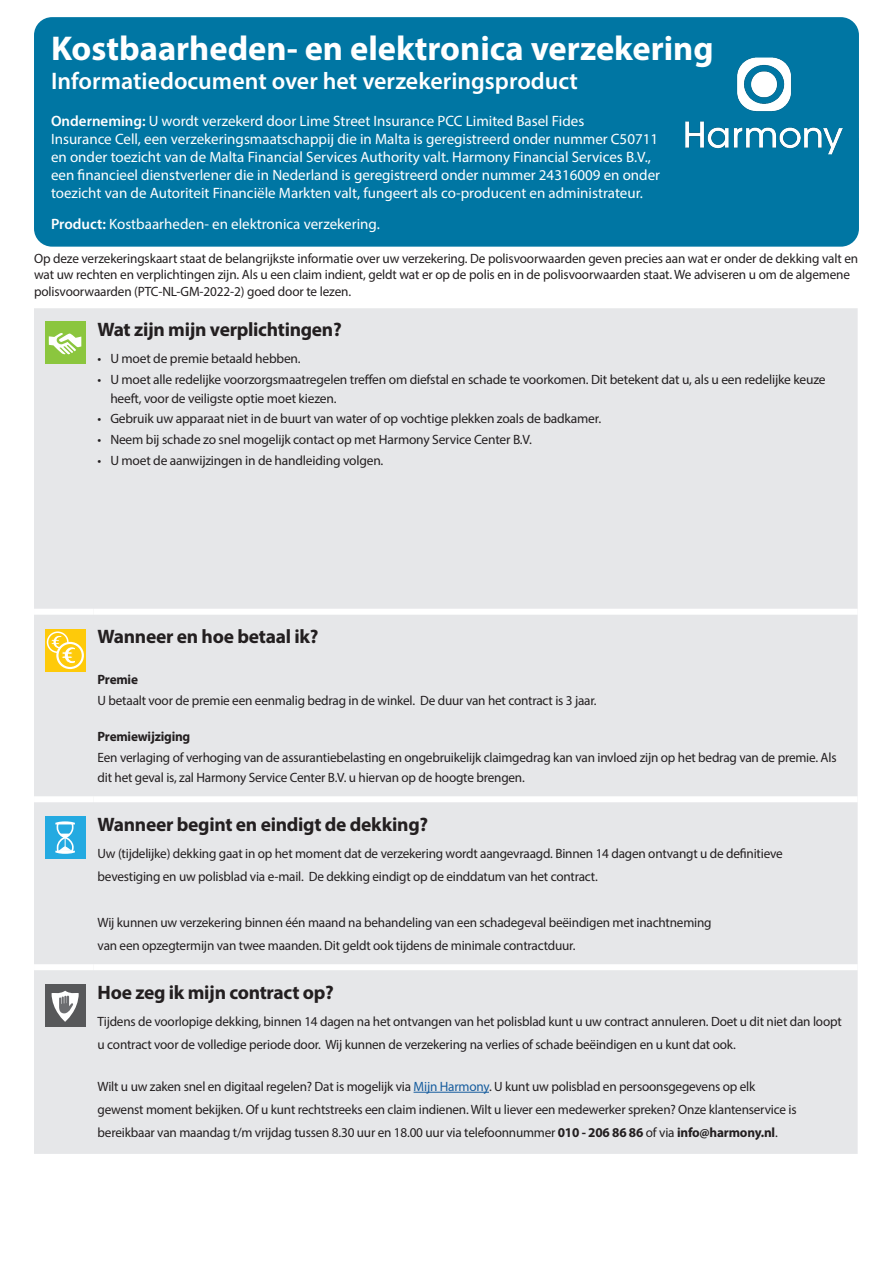
<style>
.page{position:relative;width:893px;height:1263px;background:#fff}
.page>*{position:absolute;margin:0;border:0;box-sizing:border-box;transform-origin:0 0}
.Form_title{font:700 34.5px "Myriad Pro";color:#fff}
.Form_title-2{font:600 24px "Myriad Pro";color:#fff}
.Cover_subhead{font:700 19.5px "Myriad Pro";letter-spacing:-.015em;color:#231f20}
.Company_Product_head{font:15px/18px "Myriad Pro";color:#fff}
.Covered_bullets{font:13.5px "Myriad Pro";letter-spacing:-.015em;color:#231f20}
.Main_obligations_bul{font:13.5px/18.8px "Myriad Pro";letter-spacing:-.015em;color:#231f20}
.Form_intro{font:13.5px/16.2px "Myriad Pro";letter-spacing:-.01em;color:#231f20}
.Covered_bullets-2{font:700 13.5px "Myriad Pro";letter-spacing:-.015em;color:#231f20}
.s1{font-weight:600}
.s2{color:#175d9e}
.s3{font-weight:700}
</style>
<div class="page">
<div style="left:34px;top:308px;width:824px;height:846px;background:#e6e7e9"></div>
<div style="left:93px;top:609px;width:765px;height:6px;background:#fff"></div>
<div style="left:93px;top:796px;width:765px;height:6px;background:#fff"></div>
<div style="left:93px;top:964px;width:765px;height:6px;background:#fff"></div>
<div style="left:34px;top:609px;width:59px;height:6px;background:#fff"></div>
<div style="left:34px;top:796px;width:59px;height:6px;background:#fff"></div>
<div style="left:34px;top:964px;width:59px;height:6px;background:#fff"></div>
<div style="left:45px;top:321px;width:41px;height:43px;background:#8bc63e"></div>
<svg style="left:49px;top:333px;width:33px;height:22px"></svg>
<div style="left:45px;top:629px;width:41px;height:42px;background:#feca0a"></div>
<div style="left:47px;top:631px;width:22px;height:22px;border:2px solid #fff;border-radius:50%"></div>
<svg style="left:57px;top:643px;width:26px;height:25px"></svg>
<div style="left:56px;top:642px;width:28px;height:27px;border:2px solid #fff;border-radius:50%"></div>
<svg style="left:51px;top:635px;width:25px;height:29px"></svg>
<div style="left:45px;top:816px;width:41px;height:43px;background:#24aae1"></div>
<svg style="left:55px;top:821px;width:20px;height:33px"></svg>
<div style="left:45px;top:984px;width:41px;height:43px;background:#57585a"></div>
<svg style="left:52px;top:991px;width:27px;height:31px"></svg>
<hr style="left:414px;top:1092px;width:75px;height:1px;background:#175d9e">
<div style="left:34px;top:17px;width:825px;height:230px;background:#0076a3;border-radius:18px"></div>
<img style="left:685px;top:32px;width:174px;height:123px">
<p class="Form_title" style="left:51px;top:26px;width:664px">Kostbaarheden- en elektronica verzekering</p>
<p class="Form_title-2" style="left:51px;top:65px;width:528px">Informatiedocument over het verzekeringsproduct</p>
<p class="Company_Product_head" style="left:51px;top:112px;width:611px"><span class="s1">Onderneming:</span> U wordt verzekerd door Lime Street Insurance PCC Limited Basel Fides<br>Insurance Cell, een verzekeringsmaatschappij die in Malta is geregistreerd onder nummer C50711 en onder toezicht van de Malta Financial Services Authority valt. Harmony Financial Services B.V., een financieel dienstverlener die in Nederland is geregistreerd onder nummer 24316009 en onder toezicht van de Autoriteit Financiële Markten valt, fungeert als co-producent en administrateur.</p>
<p class="Company_Product_head" style="left:51px;top:214px;width:330px"><span class="s1">Product:</span> Kostbaarheden- en elektronica verzekering.</p>
<p class="Form_intro" style="left:34px;top:250px;width:826px">Op deze verzekeringskaart staat de belangrijkste informatie over uw verzekering. De polisvoorwaarden geven precies aan wat er onder de dekking valt en wat uw rechten en verplichtingen zijn. Als u een claim indient, geldt wat er op de polis en in de polisvoorwaarden staat. We adviseren u om de algemene polisvoorwaarden (PTC-NL-GM-2022-2) goed door te lezen.</p>
<p class="Cover_subhead" style="left:98px;top:316px;width:246px">Wat zijn mijn verplichtingen?</p>
<p class="Main_obligations_bul" style="left:98px;top:349px;width:205px">• U moet de premie betaald hebben.</p>
<p class="Main_obligations_bul" style="left:110px;top:370px;width:717px;text-indent:-13px">• U moet alle redelijke voorzorgsmaatregelen treffen om diefstal en schade te voorkomen. Dit betekent dat u, als u een redelijke keuze heeft, voor de veiligste optie moet kiezen.</p>
<p class="Main_obligations_bul" style="left:98px;top:409px;width:505px">• Gebruik uw apparaat niet in de buurt van water of op vochtige plekken zoals de badkamer.</p>
<p class="Main_obligations_bul" style="left:98px;top:430px;width:436px">• Neem bij schade zo snel mogelijk contact op met Harmony Service Center B.V.</p>
<p class="Main_obligations_bul" style="left:98px;top:451px;width:287px">• U moet de aanwijzingen in de handleiding volgen.</p>
<p class="Cover_subhead" style="left:98px;top:624px;width:222px">Wanneer en hoe betaal ik?</p>
<p class="Covered_bullets-2" style="left:98px;top:671px;width:42px">Premie</p>
<p class="Covered_bullets" style="left:98px;top:692px;width:500px">U betaalt voor de premie een eenmalig bedrag in de winkel. De duur van het contract is 3 jaar.</p>
<p class="Covered_bullets-2" style="left:98px;top:728px;width:94px">Premiewijziging</p>
<p class="Covered_bullets" style="left:98px;top:749px;width:740px">Een verlaging of verhoging van de assurantiebelasting en ongebruikelijk claimgedrag kan van invloed zijn op het bedrag van de premie. Als</p>
<p class="Covered_bullets" style="left:98px;top:769px;width:429px">dit het geval is, zal Harmony Service Center B.V. u hiervan op de hoogte brengen.</p>
<p class="Cover_subhead" style="left:98px;top:812px;width:332px">Wanneer begint en eindigt de dekking?</p>
<p class="Covered_bullets" style="left:98px;top:845px;width:687px">Uw (tijdelijke) dekking gaat in op het moment dat de verzekering wordt aangevraagd. Binnen 14 dagen ontvangt u de definitieve</p>
<p class="Covered_bullets" style="left:98px;top:868px;width:502px">bevestiging en uw polisblad via e-mail. De dekking eindigt op de einddatum van het contract.</p>
<p class="Covered_bullets" style="left:98px;top:914px;width:616px">Wij kunnen uw verzekering binnen één maand na behandeling van een schadegeval beëindigen met inachtneming</p>
<p class="Covered_bullets" style="left:98px;top:937px;width:479px">van een opzegtermijn van twee maanden. Dit geldt ook tijdens de minimale contractduur.</p>
<p class="Cover_subhead" style="left:98px;top:979px;width:238px">Hoe zeg ik mijn contract op?</p>
<p class="Covered_bullets" style="left:98px;top:1013px;width:746px">Tijdens de voorlopige dekking, binnen 14 dagen na het ontvangen van het polisblad kunt u uw contract annuleren. Doet u dit niet dan loopt</p>
<p class="Covered_bullets" style="left:98px;top:1036px;width:640px">u contract voor de volledige periode door. Wij kunnen de verzekering na verlies of schade beëindigen en u kunt dat ook.</p>
<p class="Covered_bullets" style="left:98px;top:1078px;width:659px">Wilt u uw zaken snel en digitaal regelen? Dat is mogelijk via <span class="s2">Mijn Harmony</span>. U kunt uw polisblad en persoonsgegevens op elk</p>
<p class="Covered_bullets" style="left:98px;top:1101px;width:701px">gewenst moment bekijken. Of u kunt rechtstreeks een claim indienen. Wilt u liever een medewerker spreken? Onze klantenservice is</p>
<p class="Covered_bullets" style="left:98px;top:1124px;width:682px">bereikbaar van maandag t/m vrijdag tussen 8.30 uur en 18.00 uur via telefoonnummer <span class="s3">010 - 206 86 86</span> of via <span class="s3">info@harmony.nl</span>.</p>
</div>
